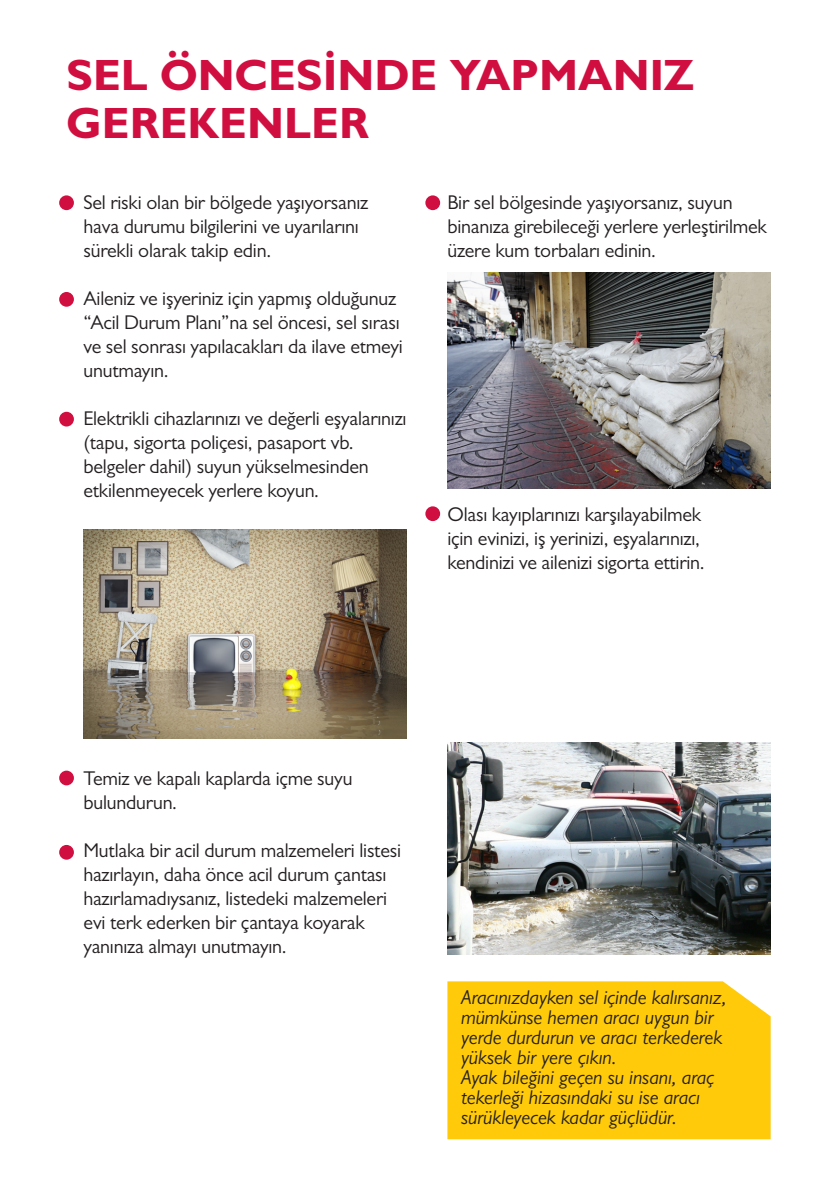
<style>
.page{position:relative;width:840px;height:1191px;background:#fff}
.page>*{position:absolute;margin:0;border:0;box-sizing:border-box;transform-origin:0 0}
.t1{font:700 44px/48px "Gill Sans MT Pro";color:#d10e40}
.t2{font:20px/24px "Gill Sans MT Pro";letter-spacing:-.01em;color:#231f20}
.t3{font:italic 20px/20px "Gill Sans MT Pro";color:#231f20}
</style>
<div class="page">
<img style="left:83px;top:529px;width:323px;height:209px">
<img style="left:447px;top:273px;width:323px;height:215px">
<img style="left:447px;top:742px;width:323px;height:213px">
<div style="left:447px;top:981px;width:323px;height:158px;background:#feca0a"></div>
<div style="left:425px;top:195px;width:15px;height:15px;background:#d10e40;border-radius:50%"></div>
<div style="left:425px;top:506px;width:15px;height:15px;background:#d10e40;border-radius:50%"></div>
<div style="left:59px;top:292px;width:15px;height:15px;background:#d10e40;border-radius:50%"></div>
<div style="left:59px;top:195px;width:15px;height:15px;background:#d10e40;border-radius:50%"></div>
<div style="left:59px;top:412px;width:15px;height:14px;background:#d10e40;border-radius:50%"></div>
<div style="left:59px;top:770px;width:15px;height:15px;background:#d10e40;border-radius:50%"></div>
<div style="left:59px;top:845px;width:15px;height:14px;background:#d10e40;border-radius:50%"></div>
<h1 class="t1" style="left:66px;top:50px;width:629px">SEL ÖNCESİNDE YAPMANIZ<br>GEREKENLER</h1>
<p class="t2" style="left:83px;top:190px;width:286px">Sel riski olan bir bölgede yaşıyorsanız hava durumu bilgilerini ve uyarılarını sürekli olarak takip edin.</p>
<p class="t2" style="left:83px;top:286px;width:321px">Aileniz ve işyeriniz için yapmış olduğunuz “Acil Durum Planı”na sel öncesi, sel sırası ve sel sonrası yapılacakları da ilave etmeyi unutmayın.</p>
<p class="t2" style="left:83px;top:406px;width:324px">Elektrikli cihazlarınızı ve değerli eşyalarınızı (tapu, sigorta poliçesi, pasaport vb. belgeler dahil) suyun yükselmesinden etkilenmeyecek yerlere koyun.</p>
<p class="t2" style="left:447px;top:190px;width:321px">Bir sel bölgesinde yaşıyorsanız, suyun binanıza girebileceği yerlere yerleştirilmek üzere kum torbaları edinin.</p>
<p class="t2" style="left:447px;top:502px;width:259px">Olası kayıplarınızı karşılayabilmek için evinizi, iş yerinizi, eşyalarınızı, kendinizi ve ailenizi sigorta ettirin.</p>
<p class="t2" style="left:83px;top:766px;width:270px">Temiz ve kapalı kaplarda içme suyu bulundurun.</p>
<p class="t2" style="left:83px;top:838px;width:319px">Mutlaka bir acil durum malzemeleri listesi hazırlayın, daha önce acil durum çantası hazırlamadıysanız, listedeki malzemeleri evi terk ederken bir çantaya koyarak yanınıza almayı unutmayın.</p>
<p class="t3" style="left:461px;top:987px;width:267px">Aracınızdayken sel içinde kalırsanız, mümkünse hemen aracı uygun bir yerde durdurun ve aracı terkederek yüksek bir yere çıkın.<br>Ayak bileğini geçen su insanı, araç tekerleği hizasındaki su ise aracı sürükleyecek kadar güçlüdür.</p>
</div>
